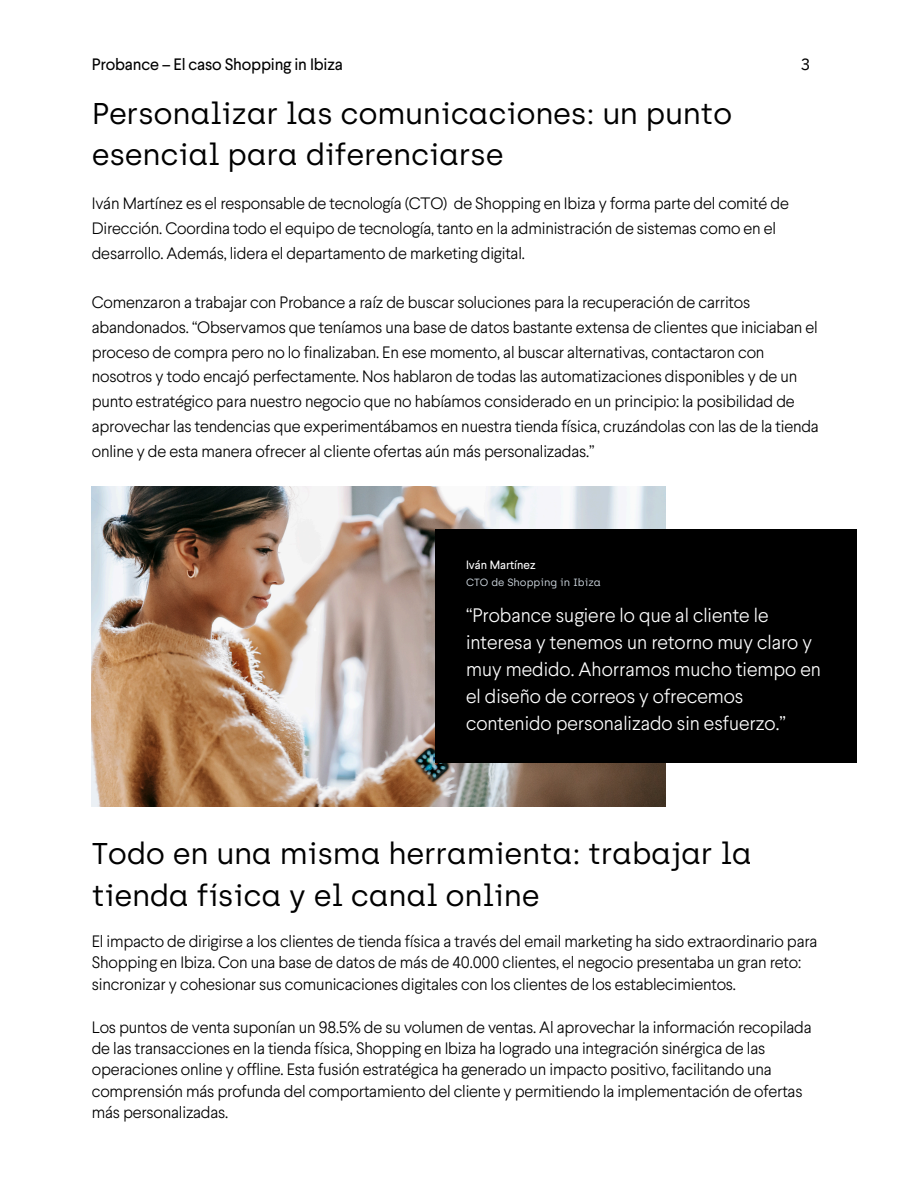
<style>
.page{position:relative;width:918px;height:1188px;background:#fff}
.page>*{position:absolute;margin:0;border:0;box-sizing:border-box;transform-origin:0 0}
.t1{font:30px/41.7px "Archia";letter-spacing:-.01em;color:#000}
.t2{font:300 19.5px/27px "Larsseit";color:#fff}
.t3{font:300 16.5px/24.8px "Larsseit";letter-spacing:-.01em;color:#000}
.t4{font:16.5px "Larsseit";letter-spacing:-.01em;color:#000}
.t5{font:16.5px "IBM Plex Sans";color:#000}
.t6{font:12px "Larsseit";color:#fff}
.t7{font:10.5px "Archia";color:#ccd5dd}
</style>
<div class="page">
<img style="left:92px;top:487px;width:574px;height:319px">
<div style="left:436px;top:530px;width:421px;height:233px;background:#000"></div>
<h4 class="t4" style="left:92px;top:54px;width:253px">Probance – El caso Shopping in Ibiza</h4>
<p class="t1" style="left:92px;top:92px;width:642px">Personalizar las comunicaciones: un punto esencial para diferenciarse</p>
<h1 class="t5" style="left:801px;top:53px;width:11px">3</h1>
<h3 class="t3" style="left:92px;top:190px;width:699px">Iván Martínez es el responsable de tecnología (CTO) de Shopping en Ibiza y forma parte del comité de<br>Dirección. Coordina todo el equipo de tecnología, tanto en la administración de sistemas como en el desarrollo. Además, lidera el departamento de marketing digital.</h3>
<p class="t3" style="left:92px;top:289px;width:729px">Comenzaron a trabajar con Probance a raíz de buscar soluciones para la recuperación de carritos abandonados. “Observamos que teníamos una base de datos bastante extensa de clientes que iniciaban el proceso de compra pero no lo finalizaban. En ese momento, al buscar alternativas, contactaron con nosotros y todo encajó perfectamente. Nos hablaron de todas las automatizaciones disponibles y de un punto estratégico para nuestro negocio que no habíamos considerado en un principio: la posibilidad de aprovechar las tendencias que experimentábamos en nuestra tienda física, cruzándolas con las de la tienda online y de esta manera ofrecer al cliente ofertas aún más personalizadas.”</p>
<h2 class="t6" style="left:466px;top:557px;width:71px">Iván Martínez</h2>
<h1 class="t7" style="left:466px;top:576px;width:136px">CTO de Shopping in Ibiza</h1>
<h3 class="t2" style="left:466px;top:601px;width:356px">“Probance sugiere lo que al cliente le interesa y tenemos un retorno muy claro y muy medido. Ahorramos mucho tiempo en el diseño de correos y ofrecemos contenido personalizado sin esfuerzo.”</h3>
<h3 class="t1" style="left:92px;top:833px;width:662px">Todo en una misma herramienta: trabajar la tienda física y el canal online</h3>
<h3 class="t3" style="left:92px;top:930px;width:727px;line-height:21.3px">El impacto de dirigirse a los clientes de tienda física a través del email marketing ha sido extraordinario para<br>Shopping en Ibiza. Con una base de datos de más de 40.000 clientes, el negocio presentaba un gran reto: sincronizar y cohesionar sus comunicaciones digitales con los clientes de los establecimientos.</h3>
<h3 class="t3" style="left:92px;top:1016px;width:721px;line-height:21.3px">Los puntos de venta suponían un 98.5% de su volumen de ventas. Al aprovechar la información recopilada de las transacciones en la tienda física, Shopping en Ibiza ha logrado una integración sinérgica de las operaciones online y offline. Esta fusión estratégica ha generado un impacto positivo, facilitando una comprensión más profunda del comportamiento del cliente y permitiendo la implementación de ofertas más personalizadas.</h3>
</div>
